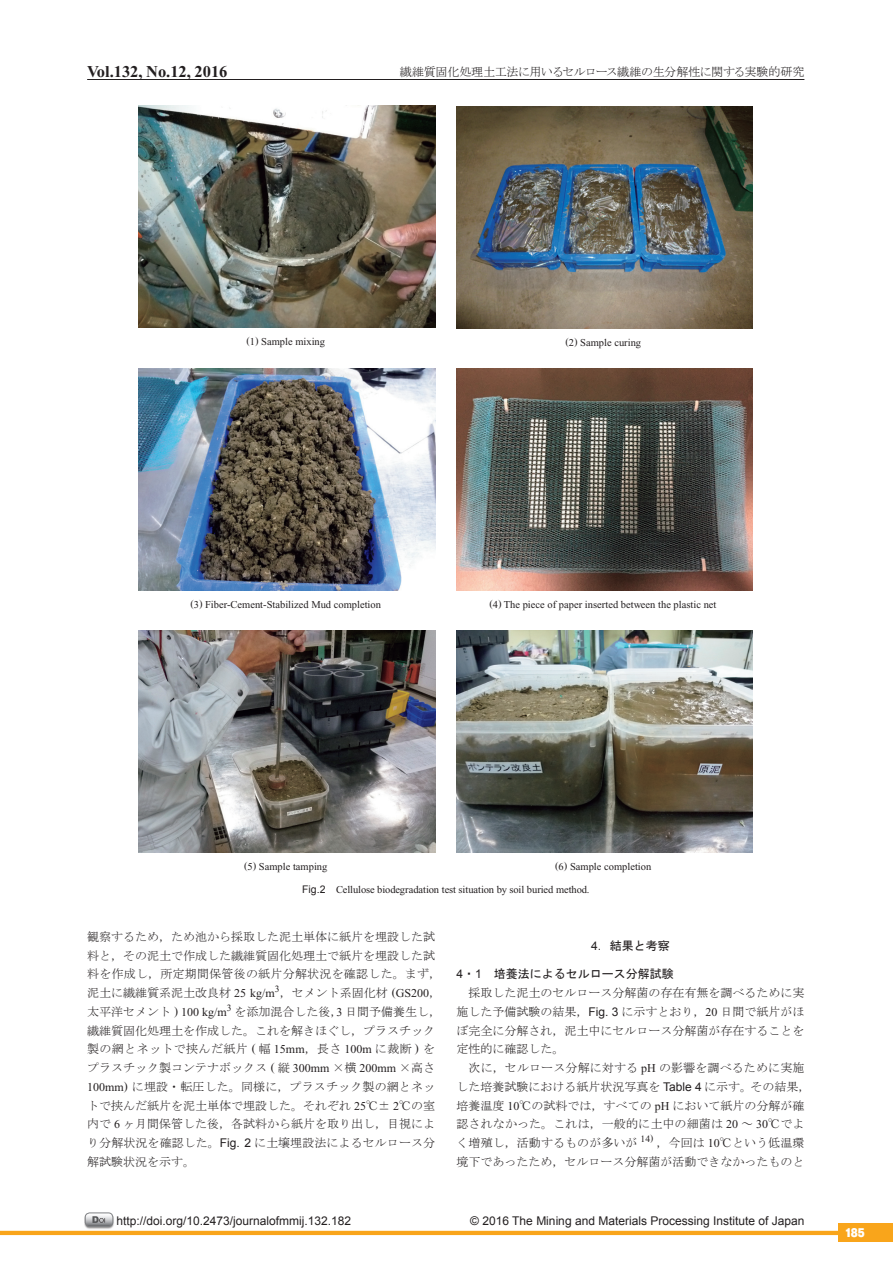
<style>
.page{position:relative;width:893px;height:1263px;background:#fff}
.page>*{position:absolute;margin:0;border:0;box-sizing:border-box;transform-origin:0 0}
.t1{font:700 16.5px "Times New Roman";color:#231f20}
.t2{font:13.5px "Helvetica Bold Condensed Plain";color:#fff}
.t3{font:12px/18.8px "MS Mincho";color:#231f20}
.t4{font:12px "Arial";color:#231f20}
.t5{font:12px "MS Mincho";letter-spacing:-.03em;color:#231f20}
.t6{font:12px "MS Gothic";color:#231f20}
.t7{font:12px "Times New Roman";color:#231f20}
.t8{font:10.5px/23.1px "Times New Roman";color:#231f20}
.t9{font:9.6px "Times New Roman";color:#231f20}
.s1{font-family:"Arial"}
.s2{font-family:"Times New Roman"}
.s3{font-family:"MS Mincho"}
</style>
<div class="page">
<hr style="left:0;top:1231px;width:877px;height:4px;background:#f9a51b">
<div style="left:838px;top:1223px;width:55px;height:19px;background:#f9a51b"></div>
<div style="left:84px;top:1213px;width:31px;height:17px;background:#231f20;opacity:.51"></div>
<div style="left:85px;top:1213px;width:28px;height:14px;border:1px solid #808285;border-radius:5px"></div>
<svg style="left:85px;top:1213px;width:28px;height:13px"></svg>
<hr style="left:87px;top:79px;width:717px;height:1px;background:#231f20">
<img style="left:139px;top:106px;width:296px;height:222px">
<img style="left:456px;top:106px;width:297px;height:222px">
<img style="left:139px;top:368px;width:296px;height:222px">
<img style="left:456px;top:369px;width:296px;height:221px">
<img style="left:139px;top:630px;width:296px;height:223px">
<img style="left:456px;top:631px;width:297px;height:222px">
<h1 class="t1" style="left:87px;top:62px;width:142px">Vol.132, No.12, 2016</h1>
<p class="t5" style="left:400px;top:66px;width:406px">繊維質固化処理土工法に用いるセルロース繊維の生分解性に関する実験的研究</p>
<p class="t8" style="left:246px;top:330px;width:80px">(1) Sample mixing</p>
<p class="t8" style="left:565px;top:331px;width:77px">(2) Sample curing</p>
<p class="t8" style="left:190px;top:593px;width:192px">(3) Fiber-Cement-Stabilized Mud completion</p>
<p class="t8" style="left:489px;top:593px;width:229px">(4) The piece of paper inserted between the plastic net</p>
<p class="t8" style="left:244px;top:855px;width:85px">(5) Sample tamping</p>
<p class="t8" style="left:302px;top:855px;width:351px;text-indent:253px">(6) Sample completion<br><span class="s1">Fig.2</span> Cellulose biodegradation test situation by soil buried method.</p>
<p class="t3" style="left:87px;top:927px;width:356px">観察するため，ため池から採取した泥土単体に紙片を埋設した試料と，その泥土で作成した繊維質固化処理土で紙片を埋設した試料を作成し，所定期間保管後の紙片分解状況を確認した。まず，泥土に繊維質系泥土改良材 <span class="s2">25 kg/m</span> ，セメント系固化材 <span class="s2">(GS200</span>，</p>
<p class="t9" style="left:275px;top:983px;width:6px">3</p>
<p class="t7" style="left:87px;top:1005px;width:141px"><span class="s3">太平洋セメント</span> ) 100 kg/m</p>
<p class="t9" style="left:227px;top:1002px;width:6px">3</p>
<p class="t3" style="left:87px;top:1002px;width:355px;text-indent:147px">を添加混合した後，<span class="s2">3</span> 日間予備養生し，繊維質固化処理土を作成した。これを解きほぐし，プラスチック製の網とネットで挟んだ紙片 <span class="s2">(</span> 幅 <span class="s2">15mm</span>，長さ <span class="s2">100m</span> に裁断 <span class="s2">)</span> をプラスチック製コンテナボックス <span class="s2">(</span> 縦 <span class="s2">300mm</span> ×横 <span class="s2">200mm</span> ×高さ<br><span class="s2">100mm)</span> に埋設・転圧した。同様に，プラスチック製の網とネットで挟んだ紙片を泥土単体で埋設した。それぞれ <span class="s2">25</span>℃± <span class="s2">2</span>℃の室内で <span class="s2">6</span> ヶ月間保管した後，各試料から紙片を取り出し，目視により分解状況を確認した。<span class="s1">Fig. 2</span> に土壌埋設法によるセルロース分解試験状況を示す。</p>
<p class="t4" style="left:116px;top:1213px;width:236px">http://doi.org/10.2473/journalofmmij.132.182</p>
<p class="t6" style="left:591px;top:940px;width:80px"><span class="s1">4</span>．結果と考察</p>
<p class="t6" style="left:456px;top:968px;width:219px"><span class="s1">4</span>・<span class="s1">1</span>　培養法によるセルロース分解試験</p>
<p class="t3" style="left:456px;top:983px;width:356px">　採取した泥土のセルロース分解菌の存在有無を調べるために実施した予備試験の結果，<span class="s1">Fig. 3</span> に示すとおり，<span class="s2">20</span> 日間で紙片がほぼ完全に分解され，泥土中にセルロース分解菌が存在することを定性的に確認した。<br>　次に，セルロース分解に対する <span class="s2">pH</span> の影響を調べるために実施した培養試験における紙片状況写真を <span class="s1">Table 4</span> に示す。その結果，培養温度 <span class="s2">10</span>℃の試料では，すべての <span class="s2">pH</span> において紙片の分解が確認されなかった。これは，一般的に土中の細菌は <span class="s2">20</span> ～ <span class="s2">30</span>℃でよく増殖し，活動するものが多いが <sup>14)</sup> ，今回は <span class="s2">10</span>℃という低温環境下であったため，セルロース分解菌が活動できなかったものと</p>
<p class="t4" style="left:470px;top:1213px;width:336px">© 2016 The Mining and Materials Processing Institute of Japan</p>
<p class="t2" style="left:846px;top:1225px;width:20px">185</p>
</div>
